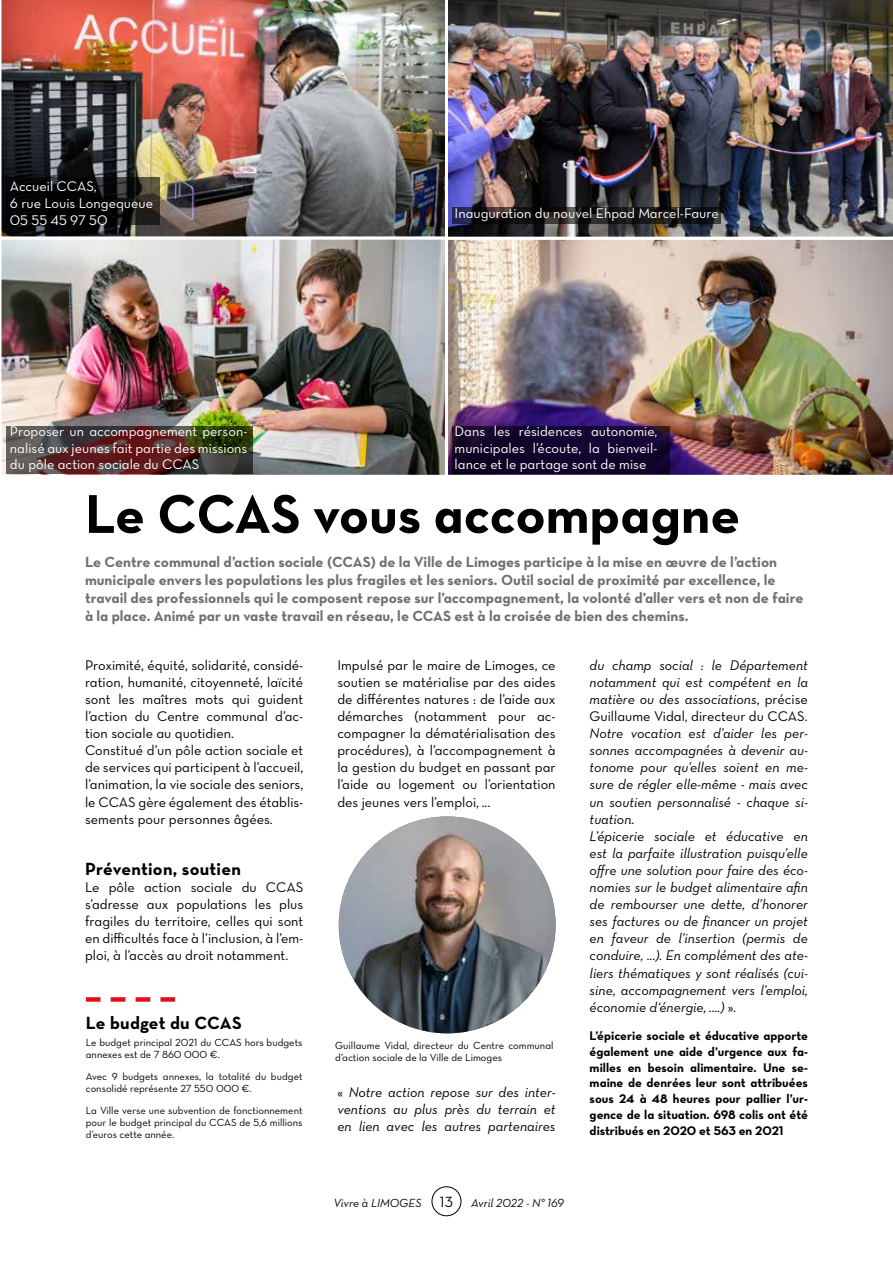
<style>
.page{position:relative;width:893px;height:1263px;background:#fff}
.page>*{position:absolute;margin:0;border:0;box-sizing:border-box;transform-origin:0 0}
.t1{font:55.5px "Neutra Text Bold Alt";color:#000}
.t2{font:700 18px "Neutra Text";letter-spacing:.01em;color:#000}
.t3{font:15px/18px "Neutra Text Bold Alt";color:#706f6f}
.t4{font:14.25px/17.1px "Neutra Text Book Alt";color:#000;text-align:justify}
.t5{font:14.25px/17.1px "Neutra Text Book Italic Alt";color:#000;text-align:justify}
.t6{font:14.25px/16.5px "Neutra Text Book Alt";color:#fff;text-align:justify}
.t7{font:12.75px/15.8px "Neutra Text Bold Alt";color:#000;text-align:justify}
.t8{font:12px "Neutra Text Book Italic Alt";color:#000}
.t9{font:10.5px/12px "Neutra Text Book Alt";color:#000}
.s1{font-family:"Neutra Text Book Alt"}
.s2{font-family:"Neutra Text Book Alt";font-size:15px}
</style>
<div class="page">
<img style="left:448px;top:240px;width:445px;height:235px">
<img style="left:1px;top:0;width:444px;height:237px">
<img style="left:448px;top:0;width:445px;height:240px">
<img style="left:1px;top:239px;width:444px;height:236px">
<svg style="left:6px;top:426px;width:247px;height:48px"></svg>
<div style="left:452px;top:426px;width:218px;height:48px;background:linear-gradient(to bottom,#190a33,#0c0325)"></div>
<svg style="left:6px;top:177px;width:154px;height:48px;fill:#040406"></svg>
<svg style="left:452px;top:207px;width:268px;height:17px"></svg>
<svg style="left:86px;top:997px;width:89px;height:5px"></svg>
<img style="left:339px;top:816px;width:217px;height:217px;border-radius:108px">
<div style="left:432px;top:1186px;width:29px;height:30px;border:1px solid #000;border-radius:50%"></div>
<p class="t6" style="left:10px;top:177px;width:145px;line-height:17.1px;text-align:left">Accueil CCAS,<br>6 rue Louis Longequeue<br>05 55 45 97 50</p>
<p class="t6" style="left:10px;top:423px;width:239px">Proposer un accompagnement person&shy;nalisé aux jeunes fait partie des missions du pôle action sociale du CCAS</p>
<p class="t6" style="left:455px;top:205px;width:266px">Inauguration du nouvel Ehpad Marcel-Faure</p>
<p class="t6" style="left:455px;top:423px;width:204px">Dans les résidences autonomie, municipales l’écoute, la bienveil&shy;lance et le partage sont de mise</p>
<h1 class="t1" style="left:85px;top:479px;width:657px">Le CCAS vous accompagne</h1>
<p class="t3" style="left:85px;top:553px;width:720px">Le Centre communal d’action sociale (CCAS) de la Ville de Limoges participe à la mise en œuvre de l’action municipale envers les populations les plus fragiles et les seniors. Outil social de proximité par excellence, le travail des professionnels qui le composent repose sur l’accompagnement, la volonté d’aller vers et non de faire à la place. Animé par un vaste travail en réseau, le CCAS est à la croisée de bien des chemins.</p>
<p class="t4" style="left:337px;top:656px;width:220px">Impulsé par le maire de Limoges, ce soutien se matérialise par des aides de différentes natures : de l’aide aux démarches (notamment pour ac&shy;compagner la dématérialisation des procédures), à l’accompagnement à la gestion du budget en passant par l’aide au logement ou l’orientation des jeunes vers l’emploi, ...</p>
<p class="t4" style="left:85px;top:656px;width:220px;text-align:left">Proximité, équité, solidarité, considé&shy;ration, humanité, citoyenneté, laïcité sont les maîtres mots qui guident l’action du Centre communal d’ac&shy;tion sociale au quotidien.<br>Constitué d’un pôle action sociale et de services qui participent à l’accueil, l’animation, la vie sociale des seniors, le CCAS gère également des établis&shy;sements pour personnes âgées.</p>
<p class="t2" style="left:85px;top:857px;width:157px">Prévention, soutien</p>
<p class="t4" style="left:85px;top:878px;width:220px">Le pôle action sociale du CCAS s’adresse aux populations les plus fragiles du territoire, celles qui sont en difficultés face à l’inclusion, à l’em&shy;ploi, à l’accès au droit notamment.</p>
<p class="t5" style="left:590px;top:656px;width:220px">du champ social : le Département notamment qui est compétent en la matière ou des associations<span class="s1">, précise</span></p>
<p class="t4" style="left:590px;top:707px;width:219px">Guillaume Vidal, directeur du CCAS.</p>
<p class="t5" style="left:590px;top:724px;width:220px;text-align:left">Notre vocation est d’aider les per&shy;sonnes accompagnées à devenir au&shy;tonome pour qu’elles soient en me&shy;sure de régler elle-même - mais avec un soutien personnalisé - chaque si&shy;tuation.<br>L’épicerie sociale et éducative en est la parfaite illustration puisqu’elle offre une solution pour faire des éco&shy;nomies sur le budget alimentaire afin de rembourser une dette, d’honorer ses factures ou de financer un projet en faveur de l’insertion (permis de conduire, ...). En complément des ate&shy;liers thématiques y sont réalisés (cui&shy;sine, accompagnement vers l’emploi, économie d‘énergie, ....) <span class="s1">».</span></p>
<p class="t2" style="left:86px;top:1011px;width:157px">Le budget du CCAS</p>
<p class="t9" style="left:86px;top:1036px;width:218px">Le budget principal 2021 du CCAS hors budgets annexes est de 7 860 000 €.</p>
<p class="t9" style="left:86px;top:1070px;width:218px">Avec 9 budgets annexes, la totalité du budget consolidé représente 27 550 000 €.</p>
<p class="t9" style="left:86px;top:1104px;width:218px;text-align:justify">La Ville verse une subvention de fonctionnement pour le budget principal du CCAS de 5,6 millions d’euros cette année.</p>
<p class="t7" style="left:590px;top:1028px;width:220px">L’épicerie sociale et éducative apporte également une aide d’urgence aux fa&shy;milles en besoin alimentaire. Une se&shy;maine de denrées leur sont attribuées sous 24 à 48 heures pour pallier l’ur&shy;gence de la situation. 698 colis ont été distribués en 2020 et 563 en 2021</p>
<p class="t9" style="left:335px;top:1039px;width:220px">Guillaume Vidal, directeur du Centre communal d’action sociale de la Ville de Limoges</p>
<p class="t5" style="left:337px;top:1083px;width:220px"><span class="s1">«</span> Notre action repose sur des inter&shy;ventions au plus près du terrain et en lien avec les autres partenaires</p>
<p class="t8" style="left:334px;top:1195px;width:232px">Vivre à LIMOGES <span class="s2">13</span> Avril 2022 - N° 169</p>
</div>
